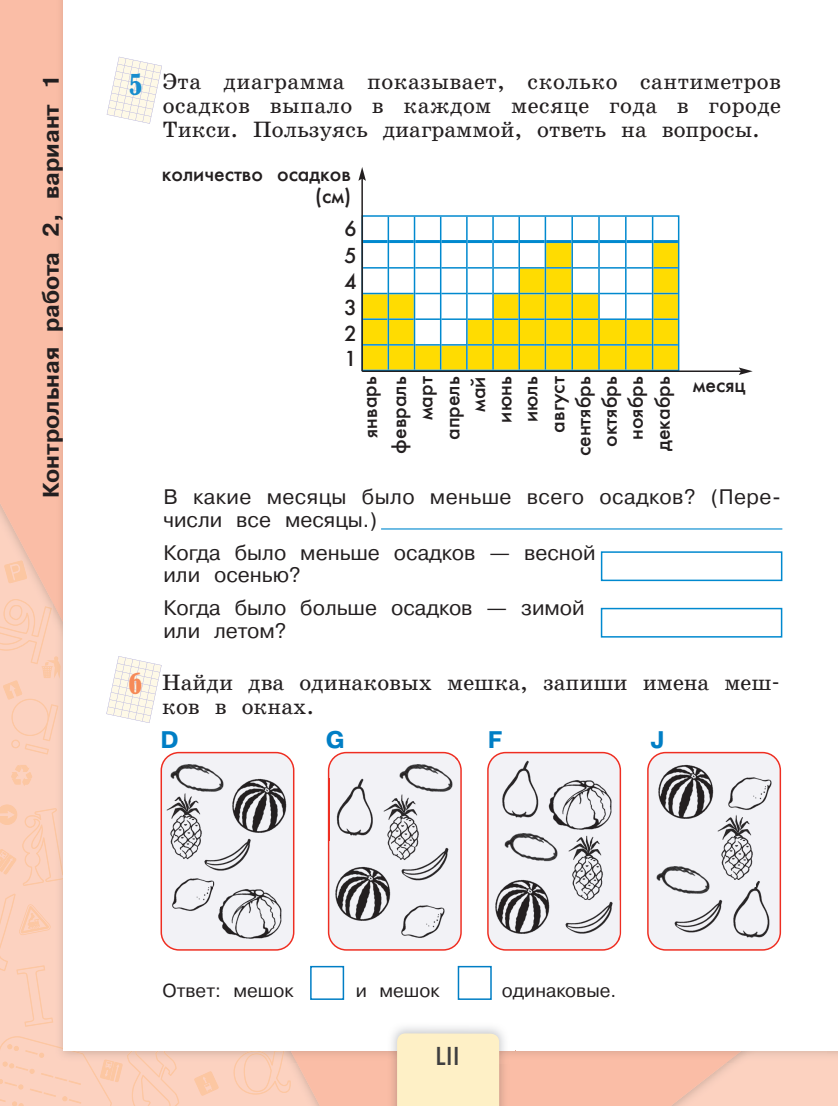
<style>
.page{position:relative;width:838px;height:1106px;background:#fff}
.page>*{position:absolute;margin:0;border:0;box-sizing:border-box;transform-origin:0 0}
.t1{font:condensed 27px "Bernard";color:#f68a58}
.t2{font:condensed 27px "Bernard";color:#178dce}
.t3{font:24px "Pragmatica Bold AC";color:#007ec5}
.t4{font:500 24px "Futura";color:#3e3e3f}
.t5{font:22.5px/24px "School Book AC";color:#231f20;text-align:justify}
.t6{font:22.5px "Pragmatica Bold AC";color:#231f20}
.t7{font:21.6px "Futuris C";color:#231f20}
.t8{font:21px/26.4px "Futuris C";color:#231f20;text-align:right}
.t9{font:21px/22.5px "Pragmatica Book AC";color:#231f20}
.t10{font:21px/22.5px "Pragmatica Book AC";letter-spacing:.02em;color:#231f20}
.t11{font:18.75px "Pragmatica Book AC";color:#231f20}
</style>
<div class="page">
<svg style="left:0;top:754px;width:838px;height:351px;background:#fac8b3"></svg>
<img style="left:51px;top:754px;width:2px;height:282px">
<svg style="left:0;top:1036px;width:179px;height:69px;background:#fcd0bc"></svg>
<svg style="left:0;top:0;width:53px;height:754px;background:#fac1ab"></svg>
<img style="left:742px;top:1050px;width:85px;height:13px">
<img style="left:515px;top:1050px;width:227px;height:13px">
<img style="left:53px;top:885px;width:236px;height:178px">
<img style="left:103px;top:1059px;width:17px;height:4px">
<img style="left:53px;top:1045px;width:36px;height:18px">
<img style="left:53px;top:623px;width:10px;height:181px">
<img style="left:53px;top:656px;width:8px;height:23px">
<svg style="left:0;top:804px;width:63px;height:81px;background:#fbcfb9"></svg>
<img style="left:236px;top:1050px;width:48px;height:13px">
<img style="left:127px;top:1050px;width:48px;height:13px">
<svg style="left:0;top:893px;width:54px;height:133px;background:#fcd0bc"></svg>
<img style="left:53px;top:704px;width:5px;height:26px">
<img style="left:289px;top:1050px;width:98px;height:13px">
<div style="left:63px;top:0;width:774px;height:1050px;background:#fff"></div>
<hr style="left:512px;top:1063px;width:3px;height:42px;background:#fabda6">
<svg style="left:512px;top:1050px;width:3px;height:13px"></svg>
<img style="left:387px;top:1027px;width:125px;height:78px">
<div style="left:397px;top:1033px;width:102px;height:72px;background:#fef0c6"></div>
<hr style="left:837px;top:0;width:1px;height:1050px;background:#fff">
<svg style="left:107px;top:656px;width:54px;height:66px"></svg>
<svg style="left:363px;top:215px;width:316px;height:155px"></svg>
<hr style="left:387px;top:217px;width:2px;height:153px;background:#0089cf">
<hr style="left:414px;top:217px;width:1px;height:153px;background:#0089cf">
<hr style="left:440px;top:217px;width:1px;height:153px;background:#0089cf">
<hr style="left:466px;top:217px;width:1px;height:153px;background:#0089cf">
<hr style="left:492px;top:217px;width:2px;height:153px;background:#0089cf">
<hr style="left:518px;top:217px;width:2px;height:153px;background:#0089cf">
<hr style="left:544px;top:217px;width:2px;height:153px;background:#0089cf">
<hr style="left:571px;top:217px;width:2px;height:153px;background:#0089cf">
<hr style="left:598px;top:217px;width:2px;height:153px;background:#0089cf">
<hr style="left:625px;top:217px;width:1px;height:153px;background:#0089cf">
<hr style="left:652px;top:217px;width:1px;height:153px;background:#0089cf">
<hr style="left:363px;top:240px;width:24px;height:3px;background:#0089cf">
<hr style="left:389px;top:240px;width:25px;height:3px;background:#0089cf">
<hr style="left:415px;top:240px;width:25px;height:3px;background:#0089cf">
<hr style="left:441px;top:240px;width:25px;height:3px;background:#0089cf">
<hr style="left:467px;top:240px;width:25px;height:3px;background:#0089cf">
<hr style="left:494px;top:240px;width:24px;height:3px;background:#0089cf">
<hr style="left:520px;top:240px;width:24px;height:3px;background:#0089cf">
<hr style="left:546px;top:240px;width:25px;height:3px;background:#0089cf">
<hr style="left:573px;top:240px;width:25px;height:3px;background:#0089cf">
<hr style="left:600px;top:240px;width:25px;height:3px;background:#0089cf">
<hr style="left:626px;top:240px;width:26px;height:3px;background:#0089cf">
<hr style="left:653px;top:240px;width:25px;height:3px;background:#0089cf">
<svg style="left:363px;top:267px;width:262px;height:1px"></svg>
<hr style="left:626px;top:267px;width:26px;height:2px;background:#0089cf">
<hr style="left:653px;top:267px;width:25px;height:2px;background:#0089cf">
<svg style="left:363px;top:293px;width:315px;height:1px"></svg>
<hr style="left:363px;top:318px;width:24px;height:2px;background:#0089cf">
<hr style="left:389px;top:318px;width:25px;height:2px;background:#0089cf">
<hr style="left:415px;top:318px;width:25px;height:2px;background:#0089cf">
<hr style="left:441px;top:318px;width:25px;height:2px;background:#0089cf">
<hr style="left:467px;top:318px;width:25px;height:2px;background:#0089cf">
<hr style="left:494px;top:318px;width:24px;height:2px;background:#0089cf">
<hr style="left:520px;top:318px;width:24px;height:2px;background:#0089cf">
<hr style="left:546px;top:318px;width:25px;height:2px;background:#0089cf">
<hr style="left:573px;top:318px;width:25px;height:2px;background:#0089cf">
<hr style="left:600px;top:318px;width:25px;height:2px;background:#0089cf">
<hr style="left:626px;top:318px;width:26px;height:2px;background:#0089cf">
<hr style="left:653px;top:318px;width:25px;height:2px;background:#0089cf">
<svg style="left:363px;top:344px;width:315px;height:1px"></svg>
<hr style="left:362px;top:370px;width:379px;height:2px;background:#231f20">
<svg style="left:738px;top:367px;width:14px;height:8px"></svg>
<hr style="left:361px;top:178px;width:2px;height:193px;background:#231f20">
<svg style="left:358px;top:167px;width:8px;height:14px"></svg>
<svg style="left:600px;top:551px;width:183px;height:87px"></svg>
<hr style="left:381px;top:528px;width:401px;height:1px;background:#0089cf">
<svg style="left:310px;top:965px;width:182px;height:35px"></svg>
<svg style="left:160px;top:752px;width:134px;height:198px"></svg>
<svg style="left:487px;top:752px;width:134px;height:198px"></svg>
<img style="left:491px;top:877px;width:64px;height:60px">
<svg style="left:328px;top:752px;width:134px;height:198px"></svg>
<svg style="left:647px;top:752px;width:134px;height:198px"></svg>
<img style="left:566px;top:834px;width:39px;height:73px">
<svg style="left:107px;top:57px;width:55px;height:66px"></svg>
<p class="t6" style="left:43px;top:498px;width:425px;rotate:-90deg">Контрольная работа 2, вариант 1</p>
<p class="t2" style="left:129px;top:69px;width:15px">5</p>
<p class="t1" style="left:129px;top:669px;width:15px">6</p>
<p class="t5" style="left:163px;top:71px;width:620px">Эта диаграмма показывает, сколько сантиметров осадков выпало в каждом месяце года в городе Тикси. Пользуясь диаграммой, ответь на вопросы.</p>
<p class="t8" style="left:162px;top:164px;width:191px;line-height:22.5px">количество осадков (см)</p>
<p class="t7" style="left:344px;top:220px;width:14px">6</p>
<p class="t7" style="left:344px;top:247px;width:14px">5</p>
<p class="t7" style="left:344px;top:273px;width:14px">4</p>
<p class="t7" style="left:344px;top:299px;width:14px">3</p>
<p class="t7" style="left:344px;top:325px;width:14px">2</p>
<p class="t7" style="left:344px;top:350px;width:14px">1</p>
<p class="t8" style="left:359px;top:438px;width:63px;rotate:-91deg">январь</p>
<p class="t8" style="left:387px;top:456px;width:81px;rotate:-90deg">февраль март апрель май июнь июль август сентябрь октябрь ноябрь декабрь</p>
<p class="t8" style="left:693px;top:373px;width:54px">месяц</p>
<p class="t10" style="left:163px;top:487px;width:619px">В какие месяцы было меньше всего осадков? (Пере&shy;числи все месяцы.)</p>
<p class="t9" style="left:163px;top:543px;width:434px">Когда было меньше осадков — весной или осенью?</p>
<p class="t9" style="left:163px;top:598px;width:423px">Когда было больше осадков — зимой или летом?</p>
<p class="t5" style="left:162px;top:672px;width:619px">Най ди два оди на ко вых меш ка, за пи ши име на меш - ков в окнах.</p>
<p class="t3" style="left:160px;top:731px;width:20px">D</p>
<p class="t3" style="left:326px;top:731px;width:20px">G</p>
<p class="t3" style="left:487px;top:731px;width:16px">F</p>
<p class="t3" style="left:650px;top:731px;width:16px">J</p>
<p class="t11" style="left:163px;top:983px;width:132px">Ответ: мешок</p>
<p class="t11" style="left:356px;top:983px;width:85px">и мешок</p>
<p class="t11" style="left:502px;top:983px;width:116px">одинаковые.</p>
<p class="t4" style="left:435px;top:1043px;width:26px">LII</p>
</div>
